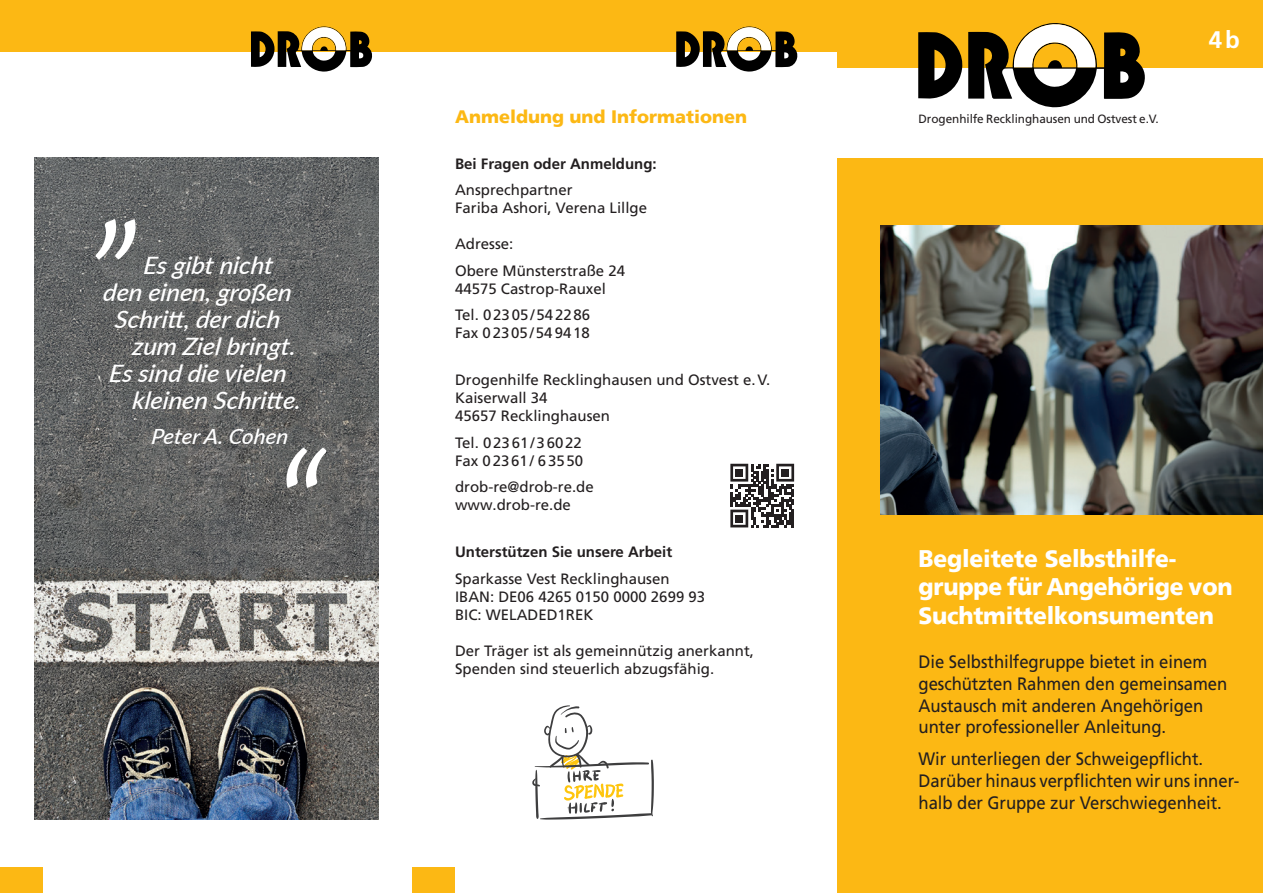
<style>
.page{position:relative;width:1263px;height:893px;background:#fff}
.page>*{position:absolute;margin:0;border:0;box-sizing:border-box;transform-origin:0 0}
.t1{font:italic 500 24px "Lato";color:#fff;scale:1.06 1}
.t2{font:900 24px/28.5px "Frutiger 75";letter-spacing:-.01em;color:#fff;scale:.95 1}
.t3{font:700 24px "Frutiger LT Pro";color:#fff}
.t4{font:italic 500 21px "Lato";color:#fff;scale:1.06 1}
.t5{font:18px/21.6px "Frutiger LT Pro";letter-spacing:-.005em;color:#231f20;scale:.93 1}
.t6{font:900 18px "Frutiger 75";color:#fcb814}
.t7{font:15px/18px "Frutiger LT Pro";color:#231f20}
.t8{font:700 15px "Frutiger LT Pro";color:#231f20}
.t9{font:12px "Frutiger LT Pro";letter-spacing:-.005em;color:#231f20}
</style>
<div class="page">
<div style="left:838px;top:0;width:425px;height:893px;background:#fcb814"></div>
<div style="left:838px;top:68px;width:425px;height:89px;background:#fff"></div>
<div style="left:0;top:0;width:412px;height:51px;background:#fcb814"></div>
<div style="left:412px;top:0;width:426px;height:51px;background:#fcb814"></div>
<div style="left:0;top:867px;width:43px;height:26px;background:#fcb814"></div>
<div style="left:412px;top:867px;width:43px;height:26px;background:#fcb814"></div>
<img style="left:34px;top:157px;width:344px;height:663px">
<svg style="left:918px;top:23px;width:227px;height:84px"></svg>
<svg style="left:251px;top:26px;width:122px;height:46px"></svg>
<svg style="left:676px;top:26px;width:122px;height:46px"></svg>
<img style="left:880px;top:225px;width:383px;height:289px">
<svg style="left:532px;top:705px;width:122px;height:115px"></svg>
<svg style="left:730px;top:464px;width:64px;height:63px"></svg>
<div style="left:735px;top:469px;width:8px;height:7px;background:#231f20"></div>
<div style="left:781px;top:469px;width:8px;height:7px;background:#231f20"></div>
<div style="left:735px;top:515px;width:8px;height:7px;background:#231f20"></div>
<svg style="left:95px;top:219px;width:44px;height:40px"></svg>
<svg style="left:283px;top:447px;width:44px;height:41px"></svg>
<h1 class="t1" style="left:143px;top:248px;width:128px">Es gibt nicht</h1>
<h1 class="t1" style="left:103px;top:275px;width:183px">den einen, großen</h1>
<h1 class="t1" style="left:114px;top:302px;width:161px">Schritt, derdich</h1>
<h1 class="t1" style="left:132px;top:329px;width:160px">zum Ziel bringt.</h1>
<h1 class="t1" style="left:108px;top:356px;width:173px">Es sind die vielen</h1>
<h1 class="t1" style="left:132px;top:383px;width:164px">kleinen Schritte.</h1>
<h2 class="t4" style="left:151px;top:421px;width:134px">PeterA. Cohen</h2>
<p class="t6" style="left:455px;top:106px;width:294px">Anmeldung und Informationen</p>
<p class="t8" style="left:455px;top:155px;width:203px">Bei Fragen oder Anmeldung:</p>
<p class="t7" style="left:455px;top:181px;width:194px">Ansprechpartner<br>Fariba Ashori, Verena Lillge</p>
<p class="t7" style="left:455px;top:231px;width:172px;line-height:26.5px">Adresse:<br>Obere Münsterstraße 24</p>
<p class="t7" style="left:455px;top:275px;width:152px;line-height:26.5px">44575 Castrop-Rauxel<br>Tel. 02305/542286</p>
<p class="t7" style="left:455px;top:324px;width:136px">Fax 02305/54 9418</p>
<p class="t7" style="left:455px;top:371px;width:317px">Drogenhilfe Recklinghausen und Ostvest e.V.<br>Kaiserwall 34<br>45657 Recklinghausen</p>
<p class="t7" style="left:455px;top:434px;width:130px">Tel. 02361/36022<br>Fax 02361/ 63550</p>
<p class="t7" style="left:455px;top:478px;width:140px">drob-re@drob-re.de www.drob-re.de</p>
<p class="t8" style="left:455px;top:543px;width:219px">Unterstützen Sie unsere Arbeit</p>
<p class="t7" style="left:455px;top:569px;width:252px">Sparkasse Vest Recklinghausen<br>IBAN: DE06 4265 0150 0000 2699 93<br>BIC: WELADED1REK</p>
<p class="t7" style="left:455px;top:641px;width:300px">Der Träger ist als gemeinnützig anerkannt,<br>Spenden sind steuerlich abzugsfähig.</p>
<p class="t9" style="left:918px;top:112px;width:242px">Drogenhilfe Recklinghausen und Ostvest e.V.</p>
<h1 class="t3" style="left:1209px;top:25px;width:33px">4b</h1>
<h1 class="t2" style="left:918px;top:544px;width:332px">Begleitete Selbsthilfe&shy;gruppe für Angehörige von<br>Suchtmittelkonsumenten</h1>
<p class="t5" style="left:918px;top:651px;width:334px">Die Selbsthilfegruppe bietet in einem geschützten Rahmen den gemeinsamen Austausch mit anderen Angehörigen unter professioneller Anleitung.</p>
<p class="t5" style="left:918px;top:748px;width:346px">Wir unterliegen der Schweigepflicht.<br>Darüber hinaus verpflichten wir uns inner&shy;halb der Gruppe zur Verschwiegenheit.</p>
</div>
